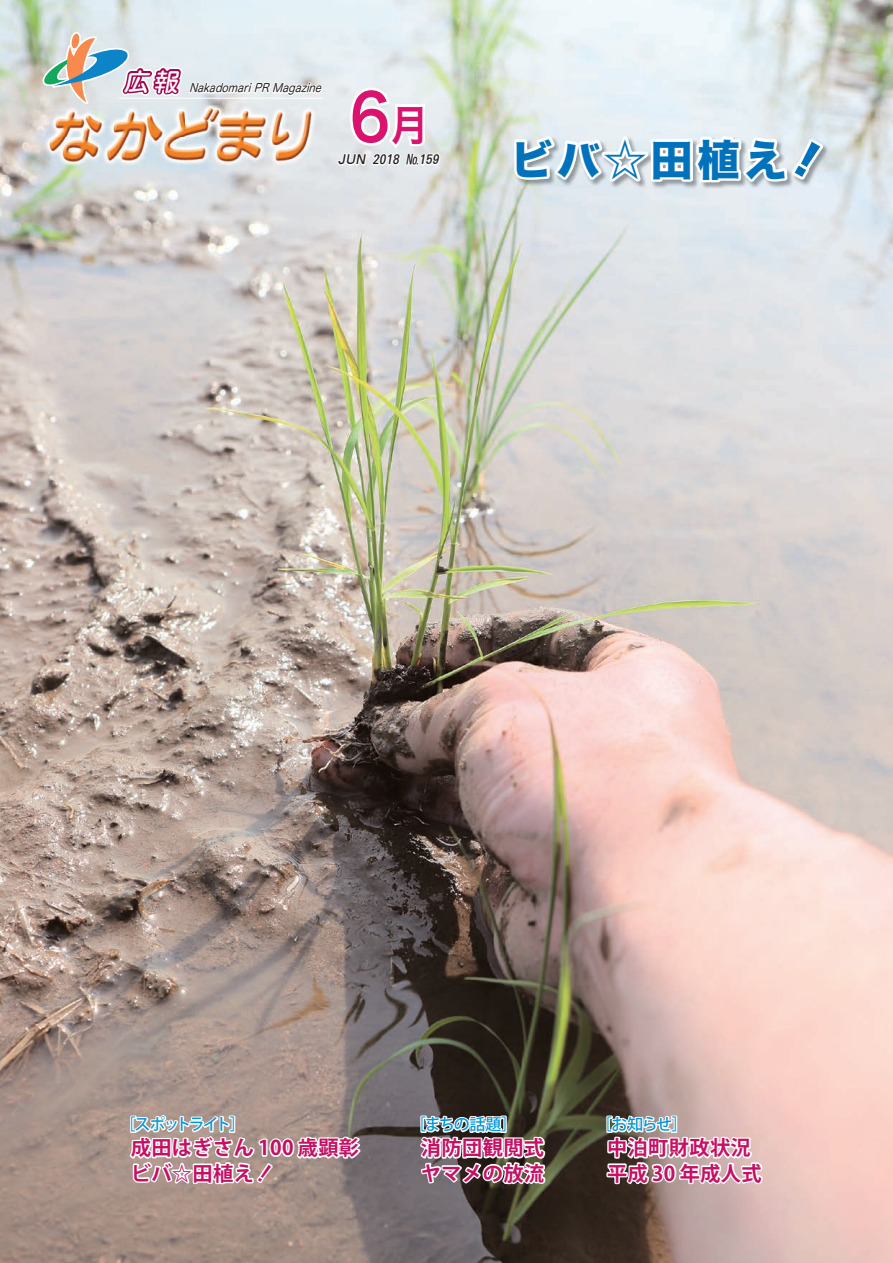
<style>
.page{position:relative;width:893px;height:1263px;background:#fff}
.page>*{position:absolute;margin:0;border:0;box-sizing:border-box;transform-origin:0 0}
.t1{font:63.75px "Hira Kaku Pro W6";color:#d9136e;scale:.9 1}
.t2{font:42.45px "Hira Kaku Std W8";color:#0072bc}
.t3{font:700 20.25px/25.5px "Koz Go Pro";letter-spacing:.02em;color:#c51064}
.t4{font:500 15.9px "Koz Go Pro";letter-spacing:-.11em;color:#0095d9}
.t5{font:500 15.9px "Koz Go Pro";letter-spacing:-.135em;color:#0095d9}
.t6{font:italic 12.75px "Motoya Cedar W4 90 msp RKSJ H";color:#231f20}
.t7{font:italic 11.7px "Hira Maru Pro W4";color:#231f20;scale:.9 1}
.s1{font-family:"Motoya Maru W4 90 msp RKSJ H";font-size:24.45px;color:#fff}
.s2{font-size:42.45px}
.s3{font-family:"Hira Kaku Pro W6";font-weight:400}
</style>
<div class="page">
<img style="left:0;top:0;width:893px;height:1263px">
<svg style="left:605px;top:1114px;width:160px;height:73px"></svg>
<svg style="left:417px;top:946px;width:131px;height:242px;background:#5b564e"></svg>
<svg style="left:127px;top:1112px;width:235px;height:79px"></svg>
<svg style="left:43px;top:0;width:281px;height:170px;background:#dcd5d2"></svg>
<hr style="left:119px;top:98px;width:204px;height:1px;background:#fff">
<svg style="left:336px;top:85px;width:106px;height:101px"></svg>
<svg style="left:510px;top:106px;width:318px;height:137px"></svg>
<p class="t7" style="left:124px;top:78px;width:226px"><span class="s1">広報</span> NakadomariPRMagazine</p>
<h1 class="t1" style="left:349px;top:60px;width:89px">6<span class="s2">月</span></h1>
<p class="t6" style="left:338px;top:153px;width:105px">JUN 2018 №159</p>
<h2 class="t2" style="left:510px;top:136px;width:278px">ビバ☆田植え</h2>
<p class="t5" style="left:120px;top:1114px;width:127px">［スポットライト］</p>
<p class="t3" style="left:131px;top:1136px;width:230px">成田はぎさん 100 歳顕彰ビバ☆田植え<span class="s3">‼</span></p>
<p class="t4" style="left:410px;top:1114px;width:108px">［まちの話題］</p>
<p class="t4" style="left:596px;top:1114px;width:93px">［お知らせ］</p>
<p class="t3" style="left:421px;top:1136px;width:125px">消防団観閲式ヤマメの放流</p>
<p class="t3" style="left:607px;top:1136px;width:156px">中泊町財政状況平成 30 年成人式</p>
</div>
